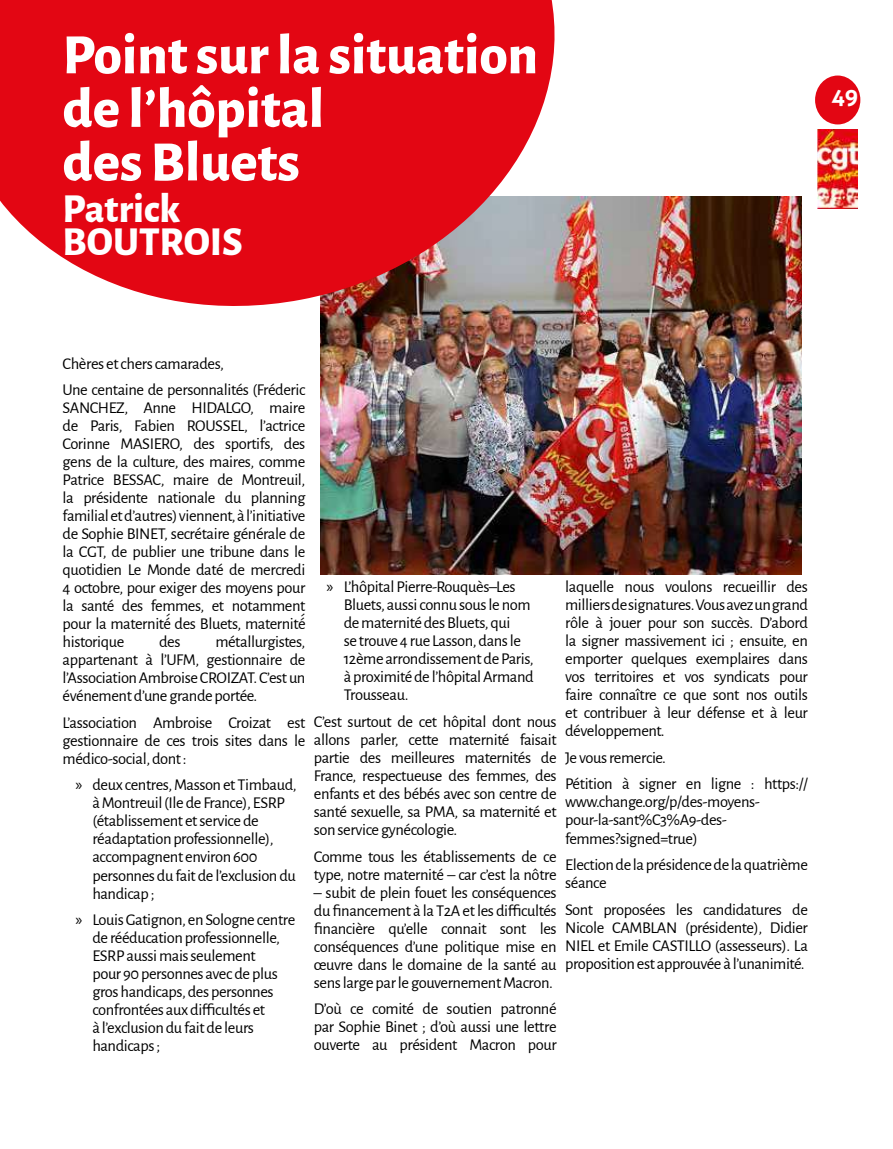
<style>
.page{position:relative;width:893px;height:1149px;background:#fff}
.page>*{position:absolute;margin:0;border:0;box-sizing:border-box;transform-origin:0 0}
.t1{font:800 57px/53.6px "Alegreya Sans";color:#fff}
.t2{font:800 40.5px/33px "Alegreya Sans";color:#fff}
.t3{font:700 22.5px "Aller";color:#fff}
.t4{font:16.5px/18px "Alegreya Sans";letter-spacing:-.025em;color:#000}
.s1{font-family:"Myriad Pro"}
</style>
<div class="page">
<div style="left:815px;top:75px;width:45px;height:49px;background:#e30613;border-radius:50%"></div>
<img style="left:818px;top:130px;width:40px;height:78px">
<img style="left:320px;top:196px;width:481px;height:378px">
<svg style="left:0;top:0;width:577px;height:330px;background:#dc343d"></svg>
<h1 class="t1" style="left:63px;top:24px;width:477px">Point sur la situation de l’hôpital<br>des Bluets</h1>
<h2 class="t2" style="left:63px;top:189px;width:182px">Patrick<br>BOUTROIS</h2>
<h3 class="t3" style="left:831px;top:84px;width:28px">49</h3>
<p class="t4" style="left:63px;top:349px;width:244px;line-height:26.5px">Chères et chers camarades,<br>Une centaine de personnalités (Fréderic</p>
<p class="t4" style="left:63px;top:398px;width:250px">SANCHEZ, Anne HIDALGO, maire de Paris, Fabien ROUSSEL, l’actrice Corinne MASIERO, des sportifs, des gens de la culture, des maires, comme Patrice BESSAC, maire de Montreuil, la présidente nationale du planning familial et d’autres) viennent, à l’initiative de Sophie BINET, secrétaire générale de la CGT, de publier une tribune dans le quotidien Le Monde daté de mercredi 4 octobre, pour exiger des moyens pour la santé des femmes, et notamment pour la maternité́des Bluets, maternité́ historique</p>
<p class="t4" style="left:63px;top:632px;width:244px;text-align:justify;text-indent:153px">métallurgistes, appartenant à l’UFM, gestionnaire de l’Association Ambroise CROIZAT. C’est un événement d’une grande portée.</p>
<p class="t4" style="left:63px;top:712px;width:244px;text-align:justify">L’association Ambroise Croizat est gestionnaire de ces trois sites dans le médico-social, dont :</p>
<p class="t4" style="left:92px;top:775px;width:206px;text-indent:-17px"><span class="s1">»</span> deux centres, Masson et Timbaud, à Montreuil (Ile de France), ESRP (établissement et service de réadaptation professionnelle), accompagnent environ 600 personnes du fait de l’exclusion du handicap ;</p>
<p class="t4" style="left:92px;top:909px;width:204px;text-indent:-17px"><span class="s1">»</span> Louis Gatignon, en Sologne centre de rééducation professionnelle,<br>ESRP aussi mais seulement<br>pour 90 personnes avec de plus gros handicaps, des personnes confrontées aux difficultés et<br>à l’exclusion du fait de leurs handicaps ;</p>
<p class="t4" style="left:159px;top:632px;width:23px">des</p>
<p class="t4" style="left:344px;top:577px;width:191px;text-indent:-17px"><span class="s1">»</span> L’hôpital Pierre-Rouquès–Les<br>Bluets, aussi connu sous le nom de maternité des Bluets, qui<br>se trouve 4 rue Lasson, dans le<br>12ème arrondissement de Paris, à proximité de l’hôpital Armand<br>Trousseau.</p>
<p class="t4" style="left:314px;top:711px;width:244px;text-align:justify">C’est surtout de cet hôpital dont nous allons parler, cette maternité faisait partie des meilleures maternités de France, respectueuse des femmes, des enfants et des bébés avec son centre de santé sexuelle, sa PMA, sa maternité et son service gynécologie.</p>
<p class="t4" style="left:314px;top:846px;width:244px">Comme tous les établissements de ce type, notre maternité – car c’est la nôtre</p>
<p class="t4" style="left:314px;top:882px;width:244px;text-align:justify">– subit de plein fouet les conséquences du financement à la T2A et les difficultés financière qu’elle connait sont les conséquences d’une politique mise en œuvre dans le domaine de la santé au sens large par le gouvernement Macron.</p>
<p class="t4" style="left:314px;top:998px;width:244px;text-align:justify">D’où ce comité de soutien patronné par Sophie Binet ; d’où aussi une lettre ouverte au président Macron pour</p>
<p class="t4" style="left:565px;top:577px;width:244px;text-align:justify">laquelle nous voulons recueillir des milliers de signatures. Vous avez un grand rôle à jouer pour son succès. D’abord la signer massivement ici ; ensuite, en emporter quelques exemplaires dans vos territoires et vos syndicats pour faire connaître ce que sont nos outils et contribuer à leur défense et à leur développement.</p>
<p class="t4" style="left:565px;top:743px;width:244px;line-height:26.5px">Je vous remercie.<br>Pétition à signer en ligne : https://</p>
<p class="t4" style="left:565px;top:792px;width:196px">www.change.org/p/des-moyens&shy;pour-la-sant%C3%A9-des&shy;femmes?signed=true)</p>
<p class="t4" style="left:565px;top:854px;width:244px">Election de la présidence de la quatrième séance</p>
<p class="t4" style="left:565px;top:899px;width:244px;text-align:justify">Sont proposées les candidatures de Nicole CAMBLAN (présidente), Didier NIEL et Emile CASTILLO (assesseurs). La proposition est approuvée à l’unanimité.</p>
</div>
